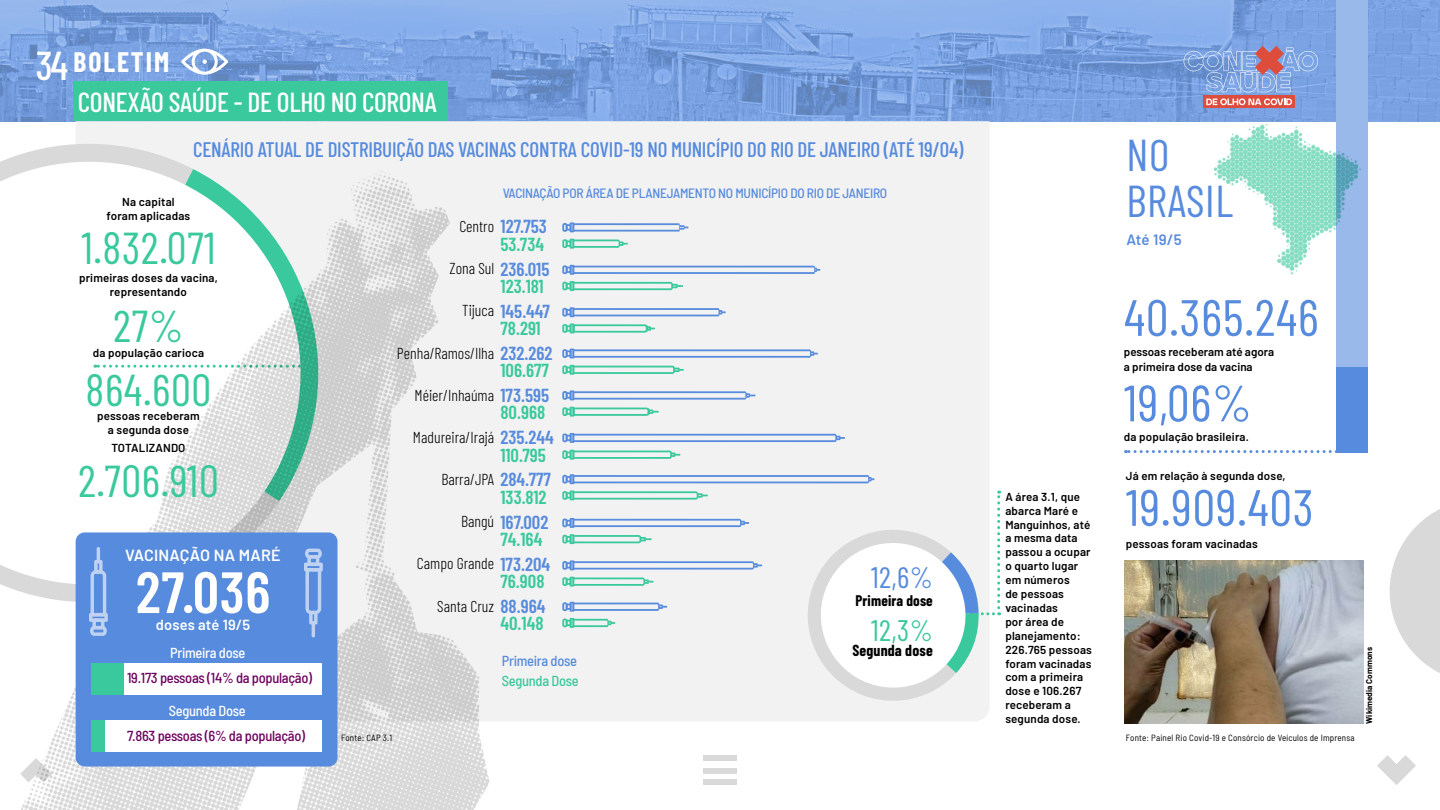
<style>
.page{position:relative;width:1440px;height:810px;background:#fff}
.page>*{position:absolute;margin:0;border:0;box-sizing:border-box;transform-origin:0 0}
.t1{font:600 58.05px "Barlow Condensed";color:#fff}
.t2{font:51px "Barlow Condensed";letter-spacing:.015em;color:#578bdd}
.t3{font:44.55px/64.1px "Barlow Condensed";letter-spacing:.015em;color:#39c99c;text-align:center}
.t4{font:44.55px/45.8px "Barlow Condensed";letter-spacing:.015em;color:#578bdd}
.t5{font:500 40.28px "Barlow Condensed";color:#fff}
.t6{font:29.62px "Barlow Condensed";color:#39c99c}
.t7{font:29.62px "Barlow Condensed";color:#578bdd}
.t8{font:500 27.53px "Barlow Condensed";letter-spacing:-.01em;color:#fff}
.t9{font:700 27.53px "Barlow Condensed";letter-spacing:.07em;color:#fff}
.t10{font:500 21px "Barlow Condensed";letter-spacing:-.01em;color:#578bdd}
.t11{font:600 18.83px "Barlow Condensed";color:#578bdd}
.t12{font:600 18.83px "Barlow Condensed";color:#39c99c}
.t13{font:600 16.05px "Barlow";letter-spacing:.015em;color:#fff}
.t14{font:300 15.83px "Barlow Condensed";color:#000}
.t15{font:700 15.6px "Barlow Condensed";letter-spacing:.01em;color:#000}
.t16{font:700 15px "Barlow Condensed";letter-spacing:.01em;color:#000}
.t17{font:600 15px "Barlow";color:#578bdd}
.t18{font:600 14.55px "Barlow";letter-spacing:.015em;color:#fff}
.t19{font:500 semi-condensed 14.48px "Barlow";letter-spacing:-.02em;color:#6e005e}
.t20{font:500 semi-condensed 14.48px "Barlow";letter-spacing:-.02em;color:#fff}
.t21{font:500 semi-condensed 14.48px "Barlow";letter-spacing:-.02em;color:#578bdd}
.t22{font:500 semi-condensed 14.48px "Barlow";letter-spacing:-.02em;color:#39c99c}
.t23{font:500 semi-condensed 13.5px "Barlow";letter-spacing:-.02em;color:#578bdd}
.t24{font:600 11.55px/13.9px "Barlow";letter-spacing:.015em;color:#000;text-align:center}
.t25{font:semi-condensed 9px "Barlow";letter-spacing:.02em;color:#000}
.t26{font:700 8.25px "Barlow";color:#000}
</style>
<div class="page">
<div style="left:703px;top:768px;width:34px;height:5px;background:#d9d9d9"></div>
<div style="left:703px;top:755px;width:34px;height:6px;background:#d9d9d9"></div>
<div style="left:703px;top:780px;width:34px;height:5px;background:#d9d9d9"></div>
<img style="left:0;top:0;width:1440px;height:121px">
<svg style="left:181px;top:49px;width:47px;height:26px"></svg>
<div style="left:74px;top:81px;width:374px;height:40px;background:#39c99c"></div>
<svg style="left:1184px;top:46px;width:134px;height:46px;background:#8da0d2"></svg>
<div style="left:1203px;top:96px;width:92px;height:12px;background:#de4d3b"></div>
<svg style="left:1206px;top:98px;width:86px;height:7px"></svg>
<div style="left:279px;top:121px;width:711px;height:600px;background:#f2f2f2"></div>
<svg style="left:0;top:116px;width:279px;height:16px;fill:#f2f2f2"></svg>
<svg style="left:0;top:132px;width:331px;height:460px"></svg>
<svg style="left:562px;top:222px;width:126px;height:10px"></svg>
<svg style="left:562px;top:307px;width:164px;height:10px"></svg>
<svg style="left:562px;top:433px;width:283px;height:10px"></svg>
<svg style="left:562px;top:560px;width:200px;height:10px"></svg>
<svg style="left:562px;top:265px;width:258px;height:10px"></svg>
<svg style="left:562px;top:390px;width:193px;height:10px"></svg>
<svg style="left:562px;top:518px;width:187px;height:10px"></svg>
<svg style="left:562px;top:349px;width:256px;height:10px"></svg>
<svg style="left:562px;top:474px;width:312px;height:10px"></svg>
<svg style="left:562px;top:602px;width:105px;height:10px"></svg>
<svg style="left:562px;top:239px;width:66px;height:10px"></svg>
<svg style="left:562px;top:324px;width:93px;height:9px"></svg>
<svg style="left:562px;top:450px;width:118px;height:10px"></svg>
<svg style="left:562px;top:577px;width:92px;height:10px"></svg>
<svg style="left:562px;top:281px;width:121px;height:10px"></svg>
<svg style="left:562px;top:407px;width:97px;height:10px"></svg>
<svg style="left:562px;top:534px;width:90px;height:10px"></svg>
<svg style="left:562px;top:365px;width:122px;height:10px"></svg>
<svg style="left:562px;top:490px;width:146px;height:10px"></svg>
<svg style="left:562px;top:618px;width:53px;height:10px"></svg>
<svg style="left:1377px;top:755px;width:39px;height:30px"></svg>
<svg style="left:1126px;top:450px;width:210px;height:3px"></svg>
<svg style="left:1389px;top:509px;width:51px;height:164px"></svg>
<img style="left:21px;top:169px;width:469px;height:641px">
<div style="left:1336px;top:0;width:31px;height:452px;background:#9ab9eb"></div>
<div style="left:1336px;top:367px;width:31px;height:86px;background:#578bdd"></div>
<img style="left:1214px;top:125px;width:147px;height:149px">
<div style="left:76px;top:532px;width:262px;height:235px;background:#578bdd;border-radius:9px"></div>
<svg style="left:89px;top:547px;width:19px;height:89px"></svg>
<svg style="left:304px;top:549px;width:19px;height:88px"></svg>
<div style="left:91px;top:663px;width:231px;height:31px;background:#fff"></div>
<div style="left:91px;top:663px;width:33px;height:31px;background:#39c99c"></div>
<div style="left:91px;top:720px;width:231px;height:31px;background:#fff"></div>
<div style="left:91px;top:720px;width:14px;height:31px;background:#39c99c"></div>
<img style="left:1125px;top:560px;width:239px;height:164px">
<svg style="left:798px;top:491px;width:202px;height:219px"></svg>
<h3 class="t5" style="left:36px;top:37px;width:34px">34</h3>
<h3 class="t9" style="left:74px;top:42px;width:97px">BOLETIM</h3>
<h3 class="t8" style="left:78px;top:82px;width:361px">CONEXÃO SAÚDE - DE OLHO NO CORONA</h3>
<h3 class="t10" style="left:193px;top:135px;width:772px">CENÁRIO ATUAL DE DISTRIBUIÇÃO DAS VACINAS CONTRA COVID-19 NO MUNICÍPIO DO RIO DE JANEIRO (ATÉ 19/04)</h3>
<p class="t24" style="left:107px;top:194px;width:85px">Na capital foram aplicadas</p>
<h3 class="t3" style="left:82px;top:213px;width:135px">1.832.071</h3>
<p class="t24" style="left:79px;top:270px;width:140px">primeiras doses da vacina, representando</p>
<h3 class="t3" style="left:86px;top:291px;width:127px">27%<br>864.600</h3>
<p class="t24" style="left:97px;top:408px;width:104px">pessoas receberam a segunda dose</p>
<p class="t24" style="left:111px;top:440px;width:76px">TOTALIZANDO</p>
<h3 class="t3" style="left:78px;top:445px;width:142px">2.706.910</h3>
<p class="t24" style="left:93px;top:345px;width:113px">da população carioca</p>
<h3 class="t13" style="left:125px;top:544px;width:157px">VACINAÇÃO NA MARÉ</h3>
<h1 class="t1" style="left:136px;top:551px;width:136px">27.036</h1>
<p class="t18" style="left:156px;top:614px;width:96px">doses até 19/5</p>
<p class="t20" style="left:170px;top:642px;width:77px">Primeira dose</p>
<p class="t19" style="left:127px;top:668px;width:187px">19.173 pessoas (14% da população)</p>
<p class="t20" style="left:169px;top:700px;width:78px">Segunda Dose</p>
<p class="t19" style="left:127px;top:725px;width:180px">7.863 pessoas (6% da população)</p>
<p class="t23" style="left:503px;top:183px;width:386px">VACINAÇÃO POR ÁREA DE PLANEJAMENTO NO MUNICÍPIO DO RIO DE JANEIRO</p>
<h3 class="t11" style="left:500px;top:213px;width:48px">127.753</h3>
<h3 class="t12" style="left:500px;top:231px;width:45px">53.734</h3>
<h3 class="t11" style="left:500px;top:255px;width:51px">236.015</h3>
<h3 class="t12" style="left:500px;top:273px;width:45px">123.181</h3>
<h3 class="t11" style="left:500px;top:298px;width:51px">145.447</h3>
<h3 class="t12" style="left:500px;top:315px;width:42px">78.291</h3>
<h3 class="t11" style="left:500px;top:340px;width:54px">232.262</h3>
<h3 class="t12" style="left:500px;top:357px;width:50px">106.677</h3>
<h3 class="t11" style="left:500px;top:382px;width:50px">173.595</h3>
<h3 class="t12" style="left:500px;top:399px;width:46px">80.968</h3>
<h3 class="t11" style="left:500px;top:424px;width:55px">235.244</h3>
<h3 class="t12" style="left:500px;top:441px;width:47px">110.795</h3>
<h3 class="t11" style="left:500px;top:466px;width:52px">284.777</h3>
<h3 class="t12" style="left:500px;top:484px;width:48px">133.812</h3>
<h3 class="t11" style="left:500px;top:508px;width:49px">167.002</h3>
<h3 class="t12" style="left:500px;top:526px;width:43px">74.164</h3>
<h3 class="t11" style="left:500px;top:551px;width:51px">173.204</h3>
<h3 class="t12" style="left:500px;top:568px;width:46px">76.908</h3>
<h3 class="t11" style="left:500px;top:593px;width:46px">88.964</h3>
<h3 class="t12" style="left:500px;top:610px;width:45px">40.148</h3>
<h3 class="t14" style="left:459px;top:215px;width:36px">Centro</h3>
<h3 class="t14" style="left:450px;top:257px;width:46px">Zona Sul</h3>
<h3 class="t14" style="left:462px;top:299px;width:34px">Tijuca</h3>
<h3 class="t14" style="left:397px;top:342px;width:99px">Penha/Ramos/Ilha</h3>
<h3 class="t14" style="left:415px;top:384px;width:81px">Méier/Inhaúma</h3>
<h3 class="t14" style="left:413px;top:426px;width:83px">Madureira/Irajá</h3>
<h3 class="t14" style="left:441px;top:468px;width:54px">Barra/JPA</h3>
<h3 class="t14" style="left:461px;top:510px;width:35px">Bangú</h3>
<h3 class="t14" style="left:417px;top:552px;width:79px">Campo Grande</h3>
<h3 class="t14" style="left:437px;top:595px;width:58px">Santa Cruz</h3>
<h3 class="t7" style="left:871px;top:556px;width:63px">12,6%</h3>
<p class="t16" style="left:856px;top:590px;width:79px">Primeira dose</p>
<h3 class="t6" style="left:871px;top:609px;width:63px">12,3%</h3>
<h3 class="t15" style="left:852px;top:640px;width:82px">Segunda dose</h3>
<p class="t21" style="left:502px;top:650px;width:77px">Primeira dose</p>
<p class="t22" style="left:502px;top:671px;width:78px">Segunda Dose</p>
<p class="t25" style="left:341px;top:731px;width:53px">Fonte: CAP 3.1</p>
<p class="t24" style="left:1005px;top:489px;width:88px;text-align:left">A área 3.1, que abarca Maré e<br>Manguinhos, até a mesma data passou a ocupar o quarto lugar em números<br>de pessoas vacinadas<br>por área de planejamento:<br>226.765 pessoas foram vacinadas com a primeira dose e 106.267 receberam a segunda dose.</p>
<h3 class="t4" style="left:1126px;top:129px;width:108px">NO<br>BRASIL</h3>
<p class="t17" style="left:1126px;top:228px;width:57px">Até 19/5</p>
<h2 class="t2" style="left:1124px;top:281px;width:196px">40.365.246</h2>
<p class="t24" style="left:1124px;top:343px;width:152px;line-height:15.4px;text-align:left">pessoas receberam até agora a primeira dose da vacina</p>
<h2 class="t2" style="left:1124px;top:367px;width:129px">19,06%</h2>
<p class="t24" style="left:1124px;top:429px;width:126px">da população brasileira.</p>
<p class="t24" style="left:1126px;top:468px;width:161px">Já em relação à segunda dose,</p>
<h2 class="t2" style="left:1126px;top:471px;width:189px">19.909.403</h2>
<p class="t24" style="left:1126px;top:536px;width:133px">pessoas foram vacinadas</p>
<p class="t25" style="left:1126px;top:731px;width:230px">Fonte: Painel Rio Covid-19 e Consórcio de Veículos de Imprensa</p>
<p class="t26" style="left:1363px;top:724px;width:78px;rotate:-90deg">Wikimedia Commons</p>
</div>
